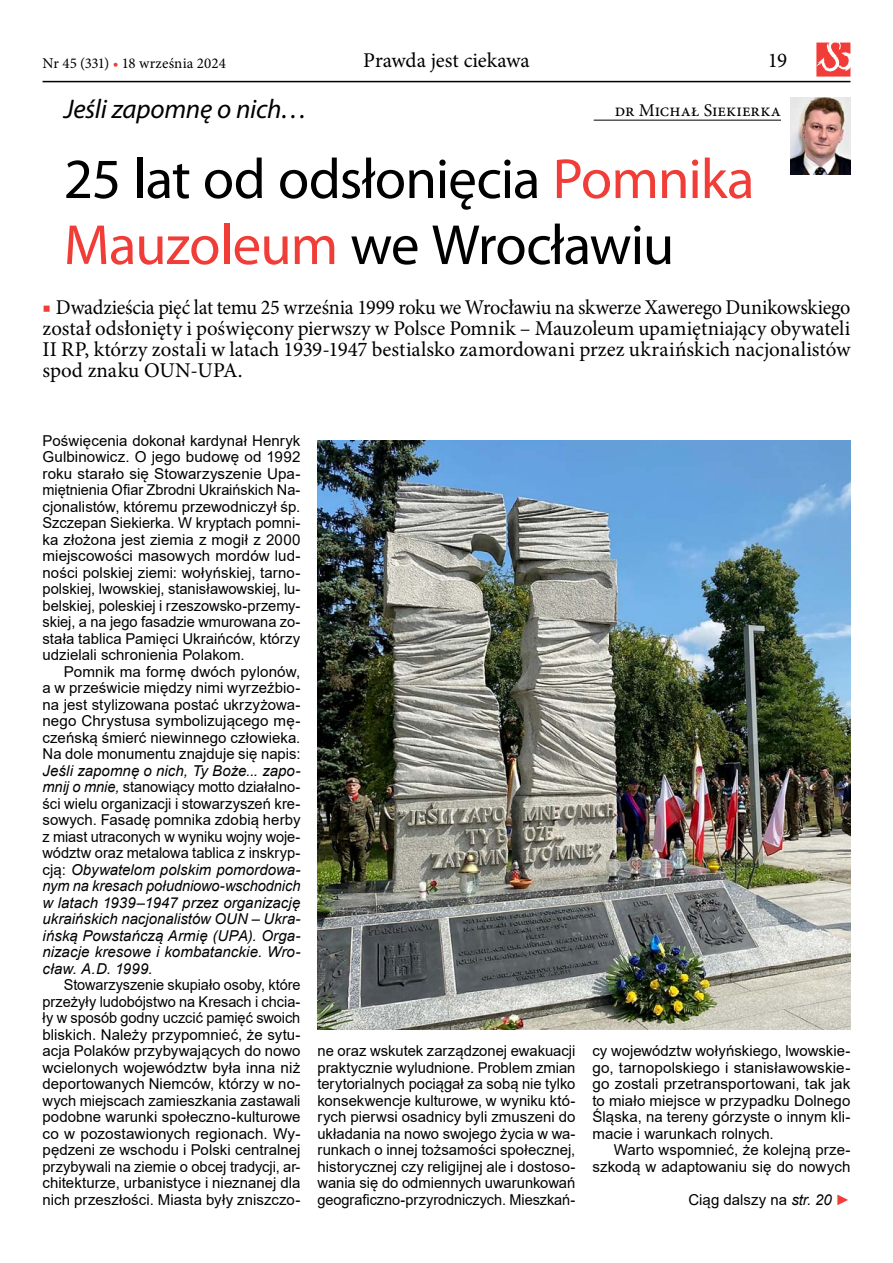
<style>
.page{position:relative;width:893px;height:1263px;background:#fff}
.page>*{position:absolute;margin:0;border:0;box-sizing:border-box;transform-origin:0 0}
.t1{font:57px/66px "Myriad Pro";letter-spacing:-.02em;color:#000}
.t2{font:italic 27px "Myriad Pro";letter-spacing:-.01em;color:#000}
.t3{font:21px/21px "Minion Pro";letter-spacing:-.01em;color:#000;text-align:justify;scale:.96 1}
.t4{font:21px "Minion Pro";letter-spacing:-.01em;color:#000}
.t5{font:18px "Minion Pro";letter-spacing:.005em;color:#000}
.t6{font:15px/16.5px "Arial";color:#000;text-align:justify}
.t7{font:italic 15px/16.5px "Arial";letter-spacing:.005em;color:#000;text-align:justify}
.t8{font:15px "Minion Pro";color:#000}
.s1{color:#f13d37}
.s2{font-style:normal}
.s3{font-style:italic}
.s4{font-style:italic;color:#f13d37}
</style>
<div class="page">
<img style="left:317px;top:440px;width:533px;height:589px">
<hr style="left:594px;top:120px;width:187px;height:1px;background:#000">
<img style="left:791px;top:98px;width:59px;height:76px">
<hr style="left:43px;top:81px;width:807px;height:1px;background:#000">
<svg style="left:816px;top:43px;width:34px;height:34px"></svg>
<p class="t8" style="left:43px;top:53px;width:185px">Nr 45 (331) <span class="s1">•</span> 18 września 2024</p>
<h3 class="t4" style="left:363px;top:46px;width:168px">Prawda jest ciekawa</h3>
<h3 class="t4" style="left:768px;top:46px;width:21px">19</h3>
<h2 class="t2" style="left:64px;top:92px;width:245px">Jeśli zapomnę o nich…</h2>
<h1 class="t1" style="left:64px;top:145px;width:692px">25 lat od odsłonięcia <span class="s1">Pomnika<br>Mauzoleum</span> we Wrocławiu</h1>
<p class="t3" style="left:43px;top:296px;width:843px"><span class="s1">■</span> Dwadzieścia pięć lat temu 25 września 1999 roku we Wrocławiu na skwerze Xawerego Dunikowskiego został odsłonięty i poświęcony pierwszy w Polsce Pomnik – Mauzoleum upamiętniający obywateli II RP, którzy zostali w latach 1939-1947 bestialsko zamordowani przez ukraińskich nacjonalistów spod znaku OUN-UPA.</p>
<p class="t5" style="left:615px;top:98px;width:167px">dr Michał Siekierka</p>
<p class="t6" style="left:43px;top:432px;width:259px">Poświęcenia dokonał kardynał Henryk Gulbinowicz. O jego budowę od 1992 roku starało się Stowarzyszenie Upa&shy;miętnienia Ofiar Zbrodni Ukraińskich Na&shy;cjonalistów, któremu przewodniczył śp.<br>Szczepan Siekierka. W kryptach pomni&shy;ka złożona jest ziemia z mogił z 2000 miejscowości masowych mordów lud&shy;ności polskiej ziemi: wołyńskiej, tarno&shy;polskiej, lwowskiej, stanisławowskiej, lu&shy;belskiej, poleskiej i rzeszowsko-przemy&shy;skiej, a na jego fasadzie wmurowana zo&shy;stała tablica Pamięci Ukraińców, którzy udzielali schronienia Polakom.</p>
<p class="t6" style="left:43px;top:663px;width:259px;text-indent:21px">Pomnik ma formę dwóch pylonów, a w prześwicie między nimi wyrzeźbio&shy;na jest stylizowana postać ukrzyżowa&shy;nego Chrystusa symbolizującego mę&shy;czeńską śmierć niewinnego człowieka.<br>Na dole monumentu znajduje się napis:</p>
<p class="t7" style="left:43px;top:762px;width:259px">Jeśli zapomnę o nich, Ty Boże... zapo&shy;mnij o mnie, <span class="s2">stanowiący motto działalno&shy;ści wielu organizacji i stowarzyszeń kre&shy;sowych. Fasadę pomnika zdobią herby z miast utraconych w wyniku wojny woje&shy;wództw oraz metalowa tablica z inskryp&shy;cją:</span> Obywatelom polskim pomordowa&shy;nym na kresach południowo-wschodnich w latach 1939–1947 przez organizację ukraińskich nacjonalistów OUN – Ukra&shy;ińską Powstańczą Armię (UPA). Orga&shy;nizacje kresowe i kombatanckie. Wro&shy;cław. A.D. 1999.</p>
<p class="t6" style="left:43px;top:976px;width:259px;text-indent:21px">Stowarzyszenie skupiało osoby, które przeżyły ludobójstwo na Kresach i chcia&shy;ły w sposób godny uczcić pamięć swoich bliskich. Należy przypomnieć, że sytu&shy;acja Polaków przybywających do nowo wcielonych województw była inna niż deportowanych Niemców, którzy w no&shy;wych miejscach zamieszkania zastawali podobne warunki społeczno-kulturowe co w pozostawionych regionach. Wy&shy;pędzeni ze wschodu i Polski centralnej przybywali na ziemie o obcej tradycji, ar&shy;chitekturze, urbanistyce i nieznanej dla nich przeszłości. Miasta były zniszczo-</p>
<p class="t6" style="left:317px;top:1042px;width:259px">ne oraz wskutek zarządzonej ewakuacji praktycznie wyludnione. Problem zmian terytorialnych pociągał za sobą nie tylko konsekwencje kulturowe, w wyniku któ&shy;rych pierwsi osadnicy byli zmuszeni do układania na nowo swojego życia w wa&shy;runkach o innej tożsamości społecznej, historycznej czy religijnej ale i dostoso&shy;wania się do odmiennych uwarunkowań geograficzno-przyrodniczych. Mieszkań-</p>
<p class="t6" style="left:592px;top:1042px;width:259px">cy województw wołyńskiego, lwowskie&shy;go, tarnopolskiego i stanisławowskie&shy;go zostali przetransportowani, tak jak to miało miejsce w przypadku Dolnego Śląska, na tereny górzyste o innym kli&shy;macie i warunkach rolnych.</p>
<p class="t6" style="left:592px;top:1141px;width:259px;text-align:right">Warto wspomnieć, że kolejną prze&shy;szkodą w adaptowaniu się do nowych</p>
<p class="t6" style="left:688px;top:1191px;width:164px">Ciąg dalszy na <span class="s3">str. 20</span> <span class="s4">►</span></p>
</div>
